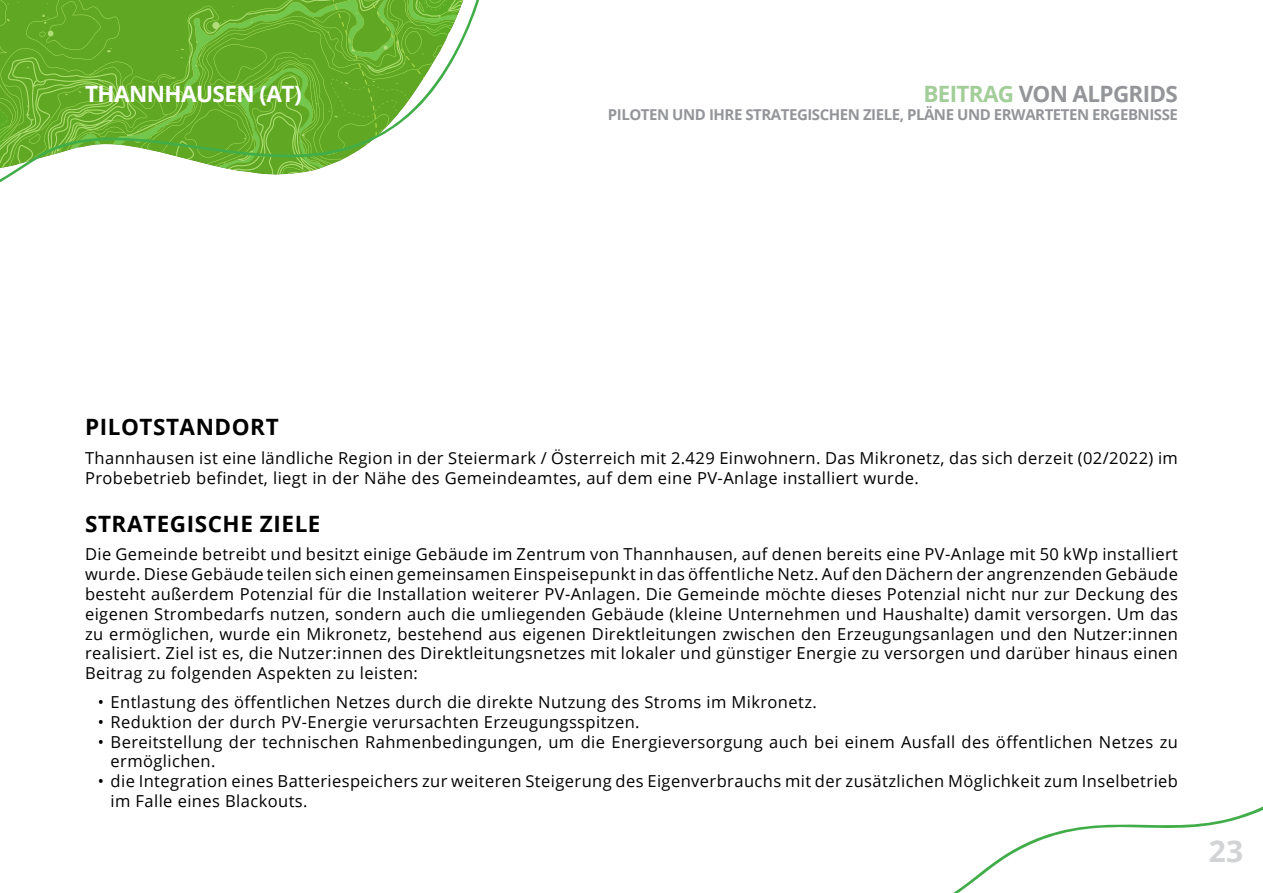
<style>
.page{position:relative;width:1263px;height:893px;background:#fff}
.page>*{position:absolute;margin:0;border:0;box-sizing:border-box;transform-origin:0 0}
.t1{font:700 30px "Open Sans";color:#d1d3d4}
.t2{font:700 22.5px "Open Sans";letter-spacing:.025em;color:#000}
.t3{font:700 22.5px "Open Sans";letter-spacing:-.03em;color:#939598}
.t4{font:700 22.5px "Open Sans";letter-spacing:-.025em;color:#fff}
.t5{font:16.5px/19.8px "Open Sans";letter-spacing:.025em;color:#000}
.t6{font:700 15px "Open Sans";letter-spacing:-.03em;color:#939598}
.s1{color:#a4ce99}
</style>
<div class="page">
<svg style="left:953px;top:806px;width:310px;height:87px"></svg>
<div style="left:1149px;top:877px;width:114px;height:16px;background:#fff"></div>
<svg style="left:0;top:0;width:479px;height:183px;fill:#60a824"></svg>
<h2 class="t4" style="left:85px;top:85px;width:218px">THANNHAUSEN (AT)</h2>
<h2 class="t3" style="left:923px;top:85px;width:256px"><span class="s1">BEITRAG</span> VON ALPGRIDS</h2>
<p class="t6" style="left:608px;top:109px;width:571px">PILOTEN UND IHRE STRATEGISCHEN ZIELE, PLÄNE UND ERWARTETEN ERGEBNISSE</p>
<h2 class="t2" style="left:85px;top:418px;width:195px">PILOTSTANDORT</h2>
<p class="t5" style="left:85px;top:447px;width:1094px">Thannhausen ist eine ländliche Region in der Steiermark / Österreich mit 2.429 Einwohnern. Das Mikronetz, das sich derzeit (02/2022) im<br>Probebetrieb befindet, liegt in der Nähe des Gemeindeamtes, auf dem eine PV-Anlage installiert wurde.</p>
<h2 class="t2" style="left:85px;top:514px;width:237px">STRATEGISCHE ZIELE</h2>
<p class="t5" style="left:85px;top:544px;width:1094px;text-align:justify">Die Gemeinde betreibt und besitzt einige Gebäude im Zentrum von Thannhausen, auf denen bereits eine PV-Anlage mit 50 kWp installiert wurde. Diese Gebäude teilen sich einen gemeinsamen Einspeisepunkt in das öffentliche Netz. Auf den Dächern der angrenzenden Gebäude besteht außerdem Potenzial für die Installation weiterer PV-Anlagen. Die Gemeinde möchte dieses Potenzial nicht nur zur Deckung des eigenen Strombedarfs nutzen, sondern auch die umliegenden Gebäude (kleine Unternehmen und Haushalte) damit versorgen. Um das zu ermöglichen, wurde ein Mikronetz, bestehend aus eigenen Direktleitungen zwischen den Erzeugungsanlagen und den Nutzer:innen realisiert. Ziel ist es, die Nutzer:innen des Direktleitungsnetzes mit lokaler und günstiger Energie zu versorgen und darüber hinaus einen Beitrag zu folgenden Aspekten zu leisten:</p>
<p class="t5" style="left:98px;top:694px;width:721px">• Entlastung des öffentlichen Netzes durch die direkte Nutzung des Stroms im Mikronetz.</p>
<p class="t5" style="left:98px;top:714px;width:543px">• Reduktion der durch PV-Energie verursachten Erzeugungsspitzen.</p>
<p class="t5" style="left:111px;top:733px;width:1069px;text-indent:-13px">• Bereitstellung der technischen Rahmenbedingungen, um die Energieversorgung auch bei einem Ausfall des öffentlichen Netzes zu ermöglichen.</p>
<p class="t5" style="left:111px;top:773px;width:1069px;text-indent:-13px">• die Integration eines Batteriespeichers zur weiteren Steigerung des Eigenverbrauchs mit der zusätzlichen Möglichkeit zum Inselbetrieb im Falle eines Blackouts.</p>
<h1 class="t1" style="left:1209px;top:839px;width:36px">23</h1>
</div>
